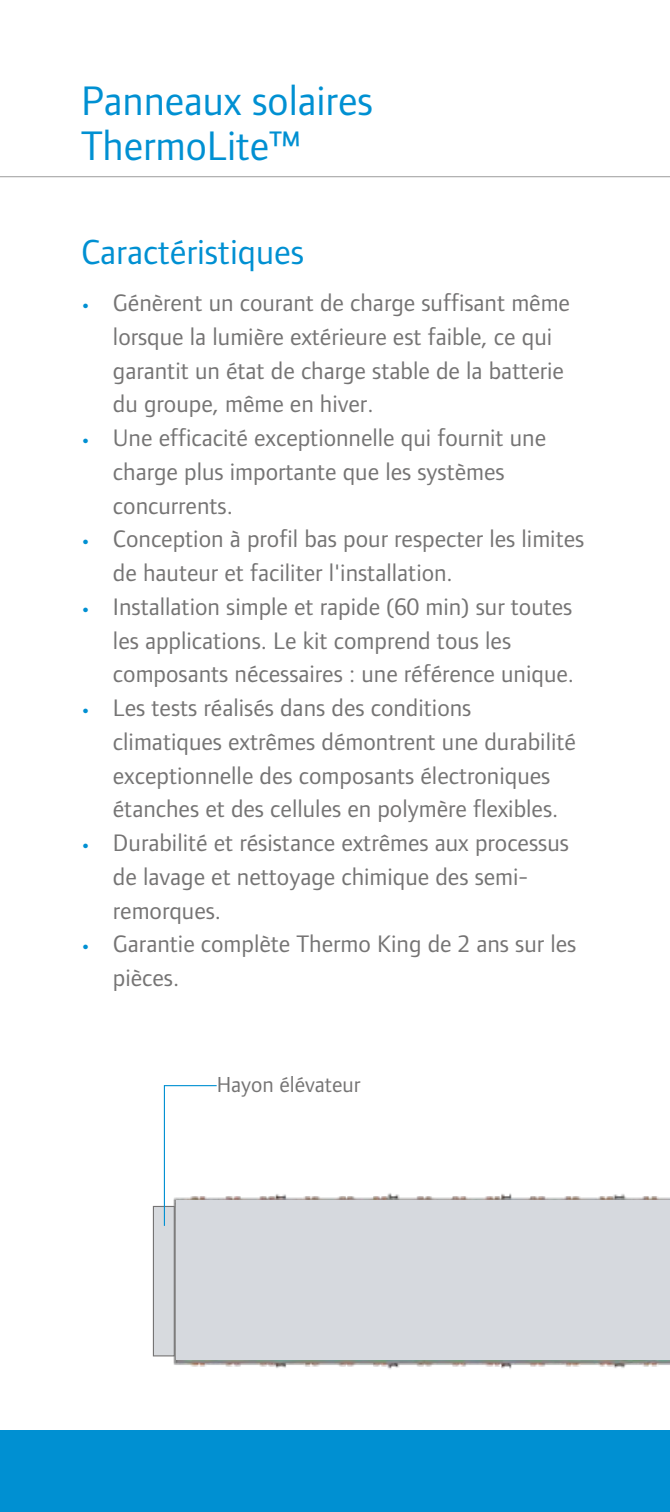
<style>
.page{position:relative;width:670px;height:1512px;background:#fff}
.page>*{position:absolute;margin:0;border:0;box-sizing:border-box;transform-origin:0 0}
.t1{font:42.75px/45px "Foundry Form Sans Blonde";color:#0090d2}
.t2{font:36px "Foundry Form Sans Blonde";color:#0090d2}
.t3{font:24.75px/33.8px "Foundry Form Sans Blonde";color:#757474}
.t4{font:22.5px "Foundry Form Sans Blonde";color:#757474}
.s1{font-weight:800;font-size:18px;color:#0090d2}
</style>
<div class="page">
<hr style="left:0;top:176px;width:670px;height:1px;background:#9d9d9c">
<div style="left:0;top:1431px;width:670px;height:81px;background:#0090d2"></div>
<img style="left:156px;top:1193px;width:514px;height:176px">
<div style="left:177px;top:1200px;width:493px;height:160px;background:#d6d9de"></div>
<div style="left:153px;top:1206px;width:22px;height:150px;background:#d7dade;border:1px solid #757474"></div>
<svg style="left:163px;top:1085px;width:55px;height:142px"></svg>
<h1 class="t1" style="left:81px;top:78px;width:293px">Panneaux solaires<br>ThermoLite™</h1>
<h2 class="t2" style="left:81px;top:232px;width:224px">Caractéristiques</h2>
<p class="t3" style="left:113px;top:286px;width:458px;text-indent:-32px"><span class="s1">•</span> Génèrent un courant de charge suffisant même lorsque la lumière extérieure est faible, ce qui garantit un état de charge stable de la batterie du groupe, même en hiver.</p>
<p class="t3" style="left:113px;top:421px;width:434px;text-indent:-32px"><span class="s1">•</span> Une efficacité exceptionnelle qui fournit une charge plus importante que les systèmes concurrents.</p>
<p class="t3" style="left:113px;top:522px;width:473px;text-indent:-32px"><span class="s1">•</span> Conception à profil bas pour respecter les limites de hauteur et faciliter l'installation.</p>
<p class="t3" style="left:113px;top:589px;width:462px;text-indent:-32px"><span class="s1">•</span> Installation simple et rapide (60 min) sur toutes les applications. Le kit comprend tous les composants nécessaires : une référence unique.</p>
<p class="t3" style="left:113px;top:691px;width:464px;text-indent:-32px"><span class="s1">•</span> Les tests réalisés dans des conditions climatiques extrêmes démontrent une durabilité exceptionnelle des composants électroniques étanches et des cellules en polymère flexibles.</p>
<p class="t3" style="left:113px;top:826px;width:457px;text-indent:-32px"><span class="s1">•</span> Durabilité et résistance extrêmes aux processus de lavage et nettoyage chimique des semi&shy;remorques.</p>
<p class="t3" style="left:113px;top:927px;width:465px;text-indent:-32px"><span class="s1">•</span> Garantie complète Thermo King de 2 ans sur les pièces.</p>
<p class="t4" style="left:217px;top:1072px;width:145px">Hayon élévateur</p>
</div>
